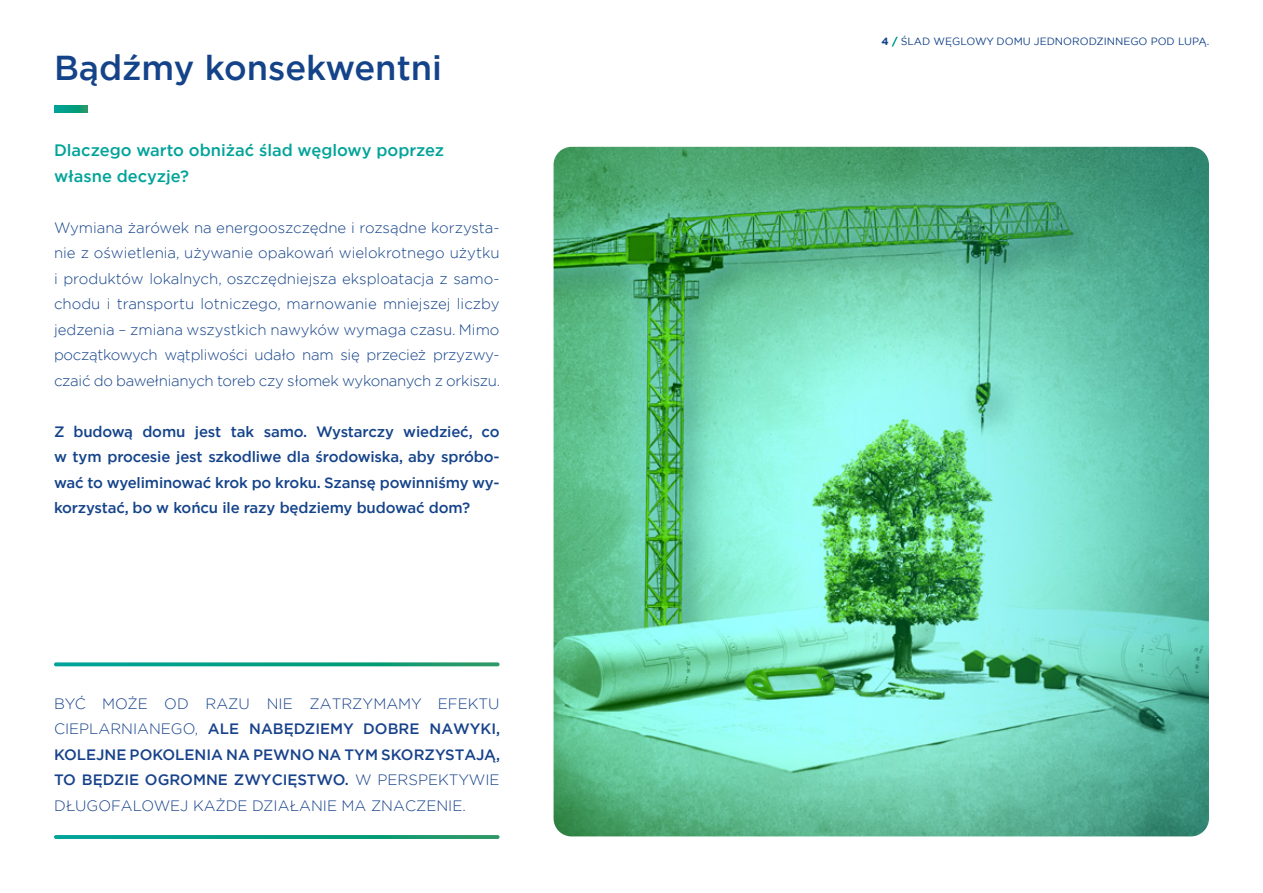
<style>
.page{position:relative;width:1263px;height:893px;background:#fff}
.page>*{position:absolute;margin:0;border:0;box-sizing:border-box;transform-origin:0 0}
.t1{font:500 34.5px "Gotham";color:#14438a}
.t2{font:500 16.5px/25.5px "Gotham";color:#00a39a}
.t3{font:300 15px/25.5px "Gotham";letter-spacing:-.02em;color:#14438a;text-align:justify}
.t4{font:300 15px/25.5px "Gotham";color:#17428b;text-align:justify}
.t5{font:500 15px/25.5px "Gotham";letter-spacing:-.01em;color:#14438a;text-align:justify}
.t6{font:10.5px "Gotham";color:#14438a}
.s1{font-weight:500}
.s2{font-weight:700}
.s3{font-weight:900;color:#fff}
</style>
<div class="page">
<svg style="left:54px;top:105px;width:34px;height:7px"></svg>
<img style="left:554px;top:147px;width:655px;height:689px">
<svg style="left:54px;top:662px;width:446px;height:4px;background:#21a78d"></svg>
<svg style="left:54px;top:835px;width:446px;height:4px;background:#0c9f81"></svg>
<h1 class="t1" style="left:54px;top:45px;width:390px">Bądźmy konsekwentni</h1>
<p class="t2" style="left:54px;top:137px;width:391px">Dlaczego warto obniżać ślad węglowy poprzez własne decyzje?</p>
<p class="t3" style="left:54px;top:214px;width:448px">Wymiana żarówek na energooszczędne i rozsądne korzysta&shy;nie z oświetlenia, używanie opakowań wielokrotnego użytku i produktów lokalnych, oszczędniejsza eksploatacja z samo&shy;chodu i transportu lotniczego, marnowanie mniejszej liczby jedzenia – zmiana wszystkich nawyków wymaga czasu. Mimo początkowych wątpliwości udało nam się przecież przyzwy&shy;czaić do bawełnianych toreb czy słomek wykonanych z orkiszu.</p>
<p class="t5" style="left:54px;top:418px;width:447px">Z budową domu jest tak samo. Wystarczy wiedzieć, co w tym procesie jest szkodliwe dla środowiska, aby spróbo&shy;wać to wyeliminować krok po kroku. Szansę powinniśmy wy&shy;korzystać, bo w końcu ile razy będziemy budować dom?</p>
<p class="t4" style="left:54px;top:690px;width:448px">BYĆ MOŻE OD RAZU NIE ZATRZYMAMY EFEKTU CIEPLARNIANEGO, <span class="s1">ALE NABĘDZIEMY DOBRE NAWYKI, KOLEJNE POKOLENIA NA PEWNO NA TYM SKORZYSTAJĄ, TO BĘDZIE OGROMNE ZWYCIĘSTWO.</span> W PERSPEKTYWIE DŁUGOFALOWEJ KAŻDE DZIAŁANIE MA ZNACZENIE.</p>
<p class="t6" style="left:881px;top:35px;width:329px"><span class="s2">4</span> <span class="s3">/</span> ŚLAD WĘGLOWY DOMU JEDNORODZINNEGO POD LUPĄ.</p>
</div>
